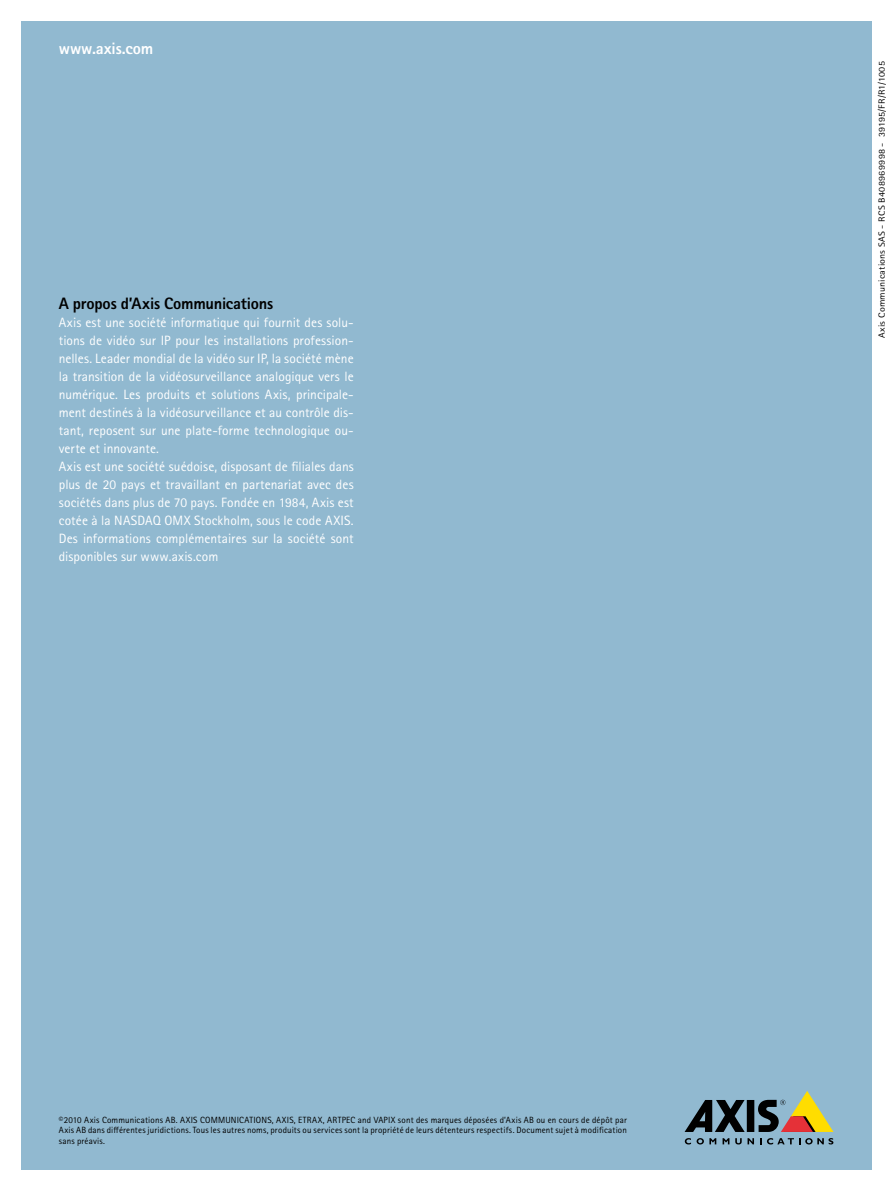
<style>
.page{position:relative;width:893px;height:1191px;background:#fff}
.page>*{position:absolute;margin:0;border:0;box-sizing:border-box;transform-origin:0 0}
.t1{font:800 16.5px "Rotis Sans Serif Pro";letter-spacing:-.015em;color:#000}
.t2{font:800 16.5px "Rotis Sans Serif Pro";letter-spacing:-.005em;color:#fff}
.t3{font:13.5px/18px "Rotis Sans Serif Pro";letter-spacing:.005em;color:#fff}
.t4{font:9px/10.8px "Rotis Sans Serif Pro";letter-spacing:.02em;color:#000;text-align:justify}
.t5{font:9px "Rotis Sans Serif Pro";letter-spacing:.02em;color:#000;scale:1.12 1}
</style>
<div class="page">
<div style="left:21px;top:21px;width:851px;height:1148px;background:#91b9d0"></div>
<div style="left:747px;top:1100px;width:7px;height:32px;background:#000"></div>
<svg style="left:685px;top:1100px;width:60px;height:32px"></svg>
<svg style="left:758px;top:1091px;width:75px;height:41px"></svg>
<svg style="left:685px;top:1138px;width:6px;height:6px"></svg>
<svg style="left:697px;top:1138px;width:19px;height:6px"></svg>
<svg style="left:723px;top:1138px;width:6px;height:6px"></svg>
<svg style="left:735px;top:1138px;width:19px;height:6px"></svg>
<svg style="left:760px;top:1138px;width:73px;height:6px"></svg>
<p class="t2" style="left:59px;top:38px;width:96px">www.axis.com</p>
<p class="t1" style="left:59px;top:293px;width:216px">A propos d’Axis Communications</p>
<p class="t3" style="left:59px;top:314px;width:296px">Axis est une société informatique qui fournit des solu&shy;tions de vidéo sur IP pour les installations profession&shy;nelles. Leader mondial de la vidéo sur IP, la société mène la transition de la vidéosurveillance analogique vers le numérique. Les produits et solutions Axis, principale&shy;ment destinés à la vidéosurveillance et au contrôle dis&shy;tant, reposent sur une plate-forme technologique ou&shy;verte et innovante.<br>Axis est une société suédoise, disposant de filiales dans plus de 20 pays et travaillant en partenariat avec des sociétés dans plus de 70 pays. Fondée en 1984, Axis est cotée à la NASDAQ OMX Stockholm, sous le code AXIS.<br>Des informations complémentaires sur la société sont disponibles sur www.axis.com</p>
<p class="t4" style="left:59px;top:1114px;width:570px">©2010 Axis Communications AB. AXIS COMMUNICATIONS, AXIS, ETRAX, ARTPEC and VAPIX sont des marques déposées d’Axis AB ou en cours de dépôt par Axis AB dans différentes juridictions. Tous les autres noms, produits ou services sont la propriété de leurs détenteurs respectifs. Document sujet à modification sans préavis.</p>
<p class="t5" style="left:877px;top:338px;width:248px;rotate:-90deg">Axis Communications SAS - RCS B408969998 - 39195/FR/R1/1005</p>
</div>
